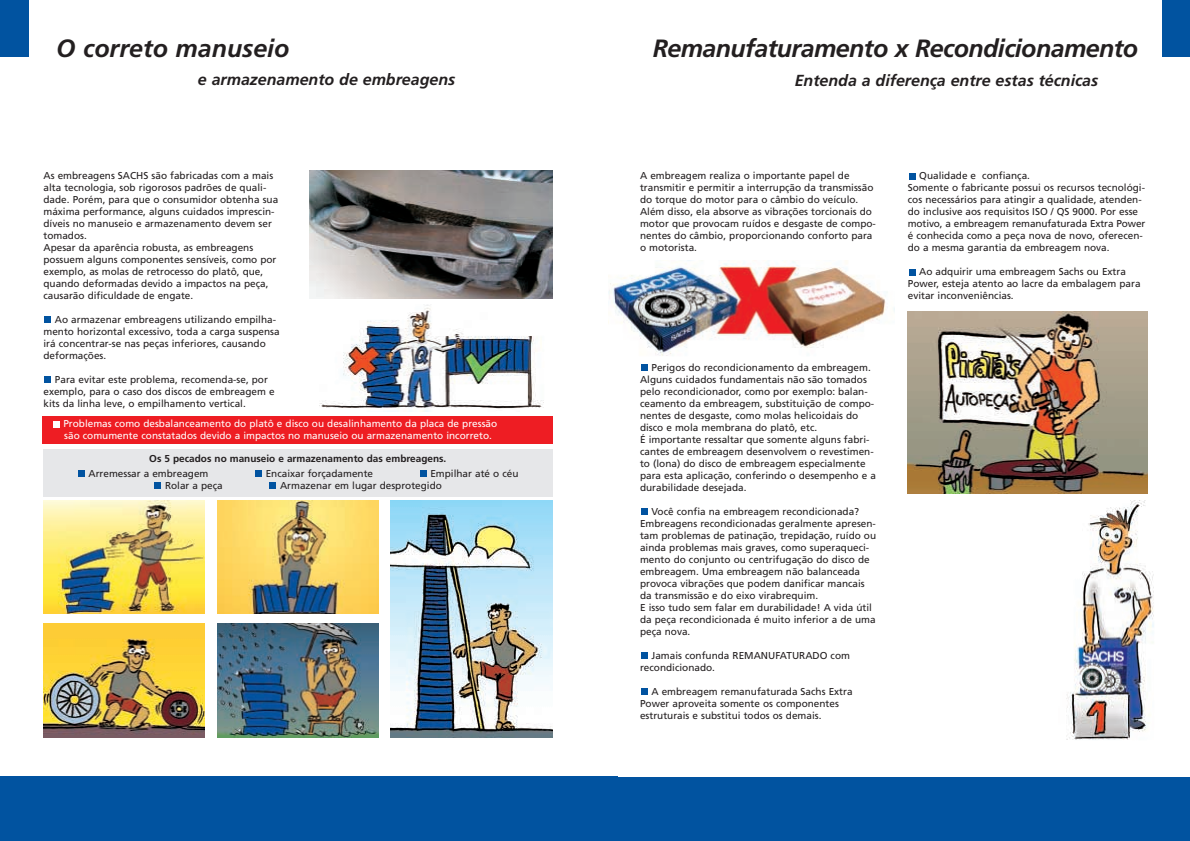
<style>
.page{position:relative;width:1190px;height:841px;background:#fff}
.page>*{position:absolute;margin:0;border:0;box-sizing:border-box;transform-origin:0 0}
.t1{font:italic 700 25px "Frutiger";letter-spacing:-.02em;color:#231f20}
.t2{font:italic 700 25px "Frutiger";color:#231f20}
.t3{font:italic 700 16px "Frutiger";color:#231f20}
.t4{font:10px/12px "Frutiger";color:#231f20}
.t5{font:10px/12px "Frutiger";color:#fff}
.t6{font:700 10px "Frutiger";color:#231f20}
</style>
<div class="page">
<svg style="left:909px;top:269px;width:6px;height:6px"></svg>
<svg style="left:909px;top:173px;width:6px;height:6px"></svg>
<img style="left:608px;top:261px;width:278px;height:95px">
<div style="left:45px;top:376px;width:6px;height:7px;background:#0153a0"></div>
<div style="left:45px;top:316px;width:6px;height:7px;background:#0153a0"></div>
<div style="left:43px;top:449px;width:510px;height:47px;background:#e6e7e9"></div>
<div style="left:1162px;top:0;width:28px;height:57px;background:#0153a0"></div>
<div style="left:595px;top:777px;width:595px;height:64px;background:#0153a0"></div>
<div style="left:0;top:0;width:28px;height:57px;background:#0153a0"></div>
<div style="left:0;top:777px;width:618px;height:64px;background:#0153a0"></div>
<svg style="left:270px;top:483px;width:6px;height:6px"></svg>
<svg style="left:155px;top:483px;width:6px;height:6px"></svg>
<svg style="left:420px;top:471px;width:6px;height:6px"></svg>
<div style="left:255px;top:471px;width:7px;height:6px;background:#0153a0"></div>
<svg style="left:78px;top:471px;width:6px;height:6px"></svg>
<img style="left:309px;top:170px;width:244px;height:129px">
<img style="left:43px;top:500px;width:162px;height:114px">
<img style="left:43px;top:624px;width:162px;height:113px">
<img style="left:217px;top:624px;width:162px;height:113px">
<img style="left:217px;top:500px;width:162px;height:114px">
<img style="left:391px;top:500px;width:162px;height:237px">
<div style="left:641px;top:688px;width:6px;height:7px;background:#0153a0"></div>
<div style="left:641px;top:652px;width:6px;height:7px;background:#0153a0"></div>
<div style="left:641px;top:508px;width:6px;height:7px;background:#0153a0"></div>
<div style="left:641px;top:364px;width:6px;height:7px;background:#0153a0"></div>
<img style="left:907px;top:312px;width:241px;height:181px">
<img style="left:1066px;top:500px;width:88px;height:240px">
<img style="left:319px;top:305px;width:225px;height:106px">
<div style="left:43px;top:417px;width:510px;height:27px;background:#ee1d23"></div>
<svg style="left:53px;top:421px;width:6px;height:6px"></svg>
<h1 class="t2" style="left:56px;top:38px;width:235px">O correto manuseio</h1>
<h2 class="t3" style="left:198px;top:73px;width:259px">e armazenamento de embreagens</h2>
<p class="t4" style="left:44px;top:170px;width:236px">As embreagens SACHS são fabricadas com a mais alta tecnologia, sob rigorosos padrões de quali&shy;dade. Porém, para que o consumidor obtenha sua máxima performance, alguns cuidados imprescin&shy;díveis no manuseio e armazenamento devem ser tomados.<br>Apesar da aparência robusta, as embreagens possuem alguns componentes sensíveis, como por exemplo, as molas de retrocesso do platô, que, quando deformadas devido a impactos na peça, causarão dificuldade de engate.</p>
<p class="t4" style="left:44px;top:314px;width:238px;text-indent:11px">Ao armazenar embreagens utilizando empilha&shy;mento horizontal excessivo, toda a carga suspensa irá concentrar-se nas peças inferiores, causando deformações.</p>
<p class="t4" style="left:44px;top:374px;width:233px;text-indent:11px">Para evitar este problema, recomenda-se, por exemplo, para o caso dos discos de embreagem e kits da linha leve, o empilhamento vertical.</p>
<p class="t5" style="left:63px;top:418px;width:435px">Problemas como desbalanceamento do platô e disco ou desalinhamento da placa de pressão são comumente constatados devido a impactos no manuseio ou armazenamento incorreto.</p>
<p class="t6" style="left:149px;top:455px;width:299px">Os 5 pecados no manuseio e armazenamento das embreagens.</p>
<p class="t4" style="left:89px;top:468px;width:122px">Arremessar a embreagem</p>
<p class="t4" style="left:266px;top:468px;width:109px">Encaixar forçadamente</p>
<p class="t4" style="left:430px;top:468px;width:90px">Empilhar até o céu</p>
<p class="t4" style="left:165px;top:480px;width:59px">Rolar a peça</p>
<p class="t4" style="left:280px;top:480px;width:163px">Armazenar em lugar desprotegido</p>
<h1 class="t1" style="left:653px;top:39px;width:487px">Remanufaturamento x Recondicionamento</h1>
<h2 class="t3" style="left:795px;top:74px;width:305px">Entenda a diferença entre estas técnicas</h2>
<p class="t4" style="left:640px;top:170px;width:237px">A embreagem realiza o importante papel de transmitir e permitir a interrupção da transmissão do torque do motor para o câmbio do veículo.<br>Além disso, ela absorve as vibrações torcionais do motor que provocam ruídos e desgaste de compo&shy;nentes do câmbio, proporcionando conforto para o motorista.</p>
<p class="t4" style="left:640px;top:362px;width:237px;text-indent:11px">Perigos do recondicionamento da embreagem.<br>Alguns cuidados fundamentais não são tomados pelo recondicionador, como por exemplo: balan&shy;ceamento da embreagem, substituição de compo&shy;nentes de desgaste, como molas helicoidais do disco e mola membrana do platô, etc.<br>É importante ressaltar que somente alguns fabri&shy;cantes de embreagem desenvolvem o revestimen&shy;to (lona) do disco de embreagem especialmente para esta aplicação, conferindo o desempenho e a durabilidade desejada.</p>
<p class="t4" style="left:640px;top:506px;width:238px;text-indent:11px">Você confia na embreagem recondicionada?<br>Embreagens recondicionadas geralmente apresen&shy;tam problemas de patinação, trepidação, ruído ou ainda problemas mais graves, como superaqueci&shy;mento do conjunto ou centrifugação do disco de embreagem. Uma embreagem não balanceada provoca vibrações que podem danificar mancais da transmissão e do eixo virabrequim.<br>E isso tudo sem falar em durabilidade! A vida útil da peça recondicionada é muito inferior a de uma peça nova.</p>
<p class="t4" style="left:640px;top:650px;width:211px;text-indent:11px">Jamais confunda REMANUFATURADO com recondicionado.</p>
<p class="t4" style="left:640px;top:686px;width:214px;text-indent:11px">A embreagem remanufaturada Sachs Extra<br>Power aproveita somente os componentes estruturais e substitui todos os demais.</p>
<p class="t4" style="left:908px;top:171px;width:239px;text-indent:11px">Qualidade e confiança.<br>Somente o fabricante possui os recursos tecnológi&shy;cos necessários para atingir a qualidade, atenden&shy;do inclusive aos requisitos ISO / QS 9000. Por esse motivo, a embreagem remanufaturada Extra Power é conhecida como a peça nova de novo, oferecen&shy;do a mesma garantia da embreagem nova.</p>
<p class="t4" style="left:908px;top:267px;width:234px;text-indent:11px">Ao adquirir uma embreagem Sachs ou Extra<br>Power, esteja atento ao lacre da embalagem para evitar inconveniências.</p>
</div>
